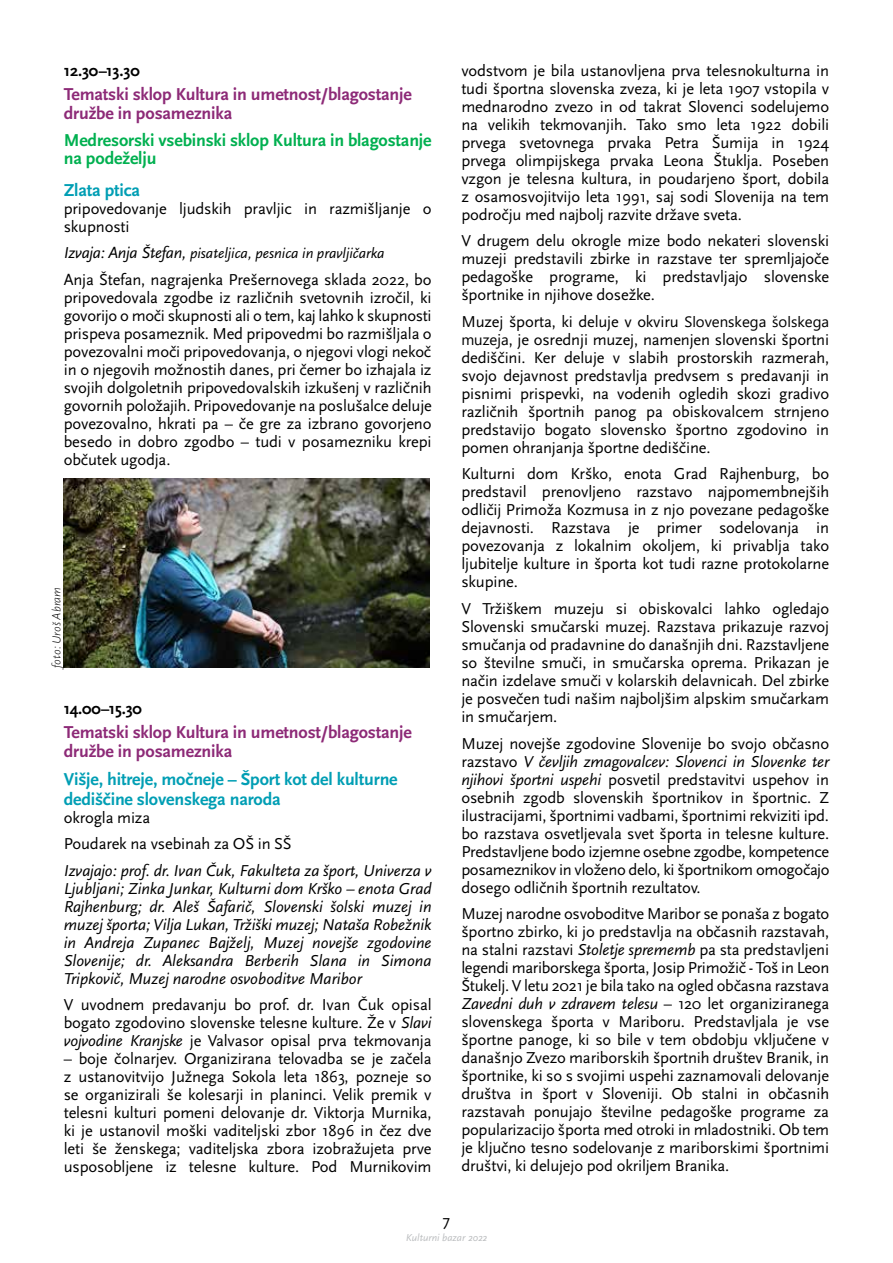
<style>
.page{position:relative;width:893px;height:1263px;background:#fff}
.page>*{position:absolute;margin:0;border:0;box-sizing:border-box;transform-origin:0 0}
.t1{font:700 18px/19.5px "Scala Sans Pro";letter-spacing:-.01em;color:#8d2a77}
.t2{font:700 18px/19.5px "Scala Sans Pro";letter-spacing:-.01em;color:#009eb4}
.t3{font:700 18px/18px "Scala Sans Pro";letter-spacing:-.01em;color:#00b050}
.t4{font:16.5px/18px "Scala Sans Pro";letter-spacing:-.01em;color:#000;text-align:justify}
.t5{font:italic 16.5px/18px "Scala Sans Pro";color:#000;text-align:justify}
.t6{font:700 16.5px "Scala Sans Pro";letter-spacing:-.01em;color:#000}
.t7{font:italic 15px "Scala Sans Pro";color:#000}
.t8{font:italic 300 12px "Scala Sans Pro";color:#000}
.t9{font:italic 10.5px "Scala Sans Pro";color:#bcbec0}
.s1{font-size:16.5px}
.s2{font-style:italic}
.s3{font-family:"Segoe UI";font-size:15px}
</style>
<div class="page">
<img style="left:64px;top:478px;width:365px;height:190px">
<p class="t6" style="left:64px;top:61px;width:77px">12.30–13.30</p>
<p class="t1" style="left:64px;top:84px;width:349px">Tematski sklop Kultura in umetnost/blagostanje družbe in posameznika</p>
<p class="t3" style="left:64px;top:131px;width:369px">Medresorski vsebinski sklop Kultura in blagostanje na podeželju</p>
<p class="t2" style="left:64px;top:180px;width:78px">Zlata ptica</p>
<p class="t4" style="left:64px;top:200px;width:369px">pripovedovanje ljudskih pravljic in razmišljanje o skupnosti</p>
<p class="t7" style="left:64px;top:245px;width:322px"><span class="s1">Izvaja: Anja Štefan,</span> pisateljica, pesnica in pravljičarka</p>
<p class="t4" style="left:64px;top:271px;width:370px">Anja Štefan, nagrajenka Prešernovega sklada 2022, bo pripovedovala zgodbe iz različnih svetovnih izročil, ki govorijo o moči skupnosti ali o tem, kaj lahko k skupnosti prispeva posameznik. Med pripovedmi bo razmišljala o povezovalni moči pripovedovanja, o njegovi vlogi nekoč in o njegovih možnostih danes, pri čemer bo izhajala iz svojih dolgoletnih pripovedovalskih izkušenj v različnih govornih položajih. Pripovedovanje na poslušalce deluje povezovalno, hkrati pa – če gre za izbrano govorjeno besedo in dobro zgodbo – tudi v posamezniku krepi občutek ugodja.</p>
<p class="t8" style="left:50px;top:668px;width:82px;rotate:-90deg">foto: Uroš Abram</p>
<p class="t6" style="left:64px;top:699px;width:80px">14.00–15.30</p>
<p class="t1" style="left:64px;top:722px;width:349px">Tematski sklop Kultura in umetnost/blagostanje družbe in posameznika</p>
<p class="t2" style="left:64px;top:770px;width:335px">Višje, hitreje, močneje – Šport kot del kulturne dediščine slovenskega naroda</p>
<p class="t4" style="left:64px;top:804px;width:229px;line-height:26.5px">okrogla miza<br>Poudarek na vsebinah za OŠ in SŠ</p>
<p class="t5" style="left:64px;top:861px;width:369px">Izvajajo: prof. dr. Ivan Čuk, Fakulteta za šport, Univerza v Ljubljani; Zinka Junkar, Kulturni dom Krško – enota Grad Rajhenburg; dr. Aleš Šafarič, Slovenski šolski muzej in muzej športa; Vilja Lukan, Tržiški muzej; Nataša Robežnik in Andreja Zupanec Bajželj, Muzej novejše zgodovine Slovenije; dr. Aleksandra Berberih Slana in Simona Tripkovič, Muzej narodne osvoboditve Maribor</p>
<p class="t4" style="left:64px;top:996px;width:369px">V uvodnem predavanju bo prof. dr. Ivan Čuk opisal bogato zgodovino slovenske telesne kulture. Že v <span class="s2">Slavi vojvodine Kranjske</span> je Valvasor opisal prva tekmovanja</p>
<p class="t4" style="left:64px;top:1050px;width:369px">– boje čolnarjev. Organizirana telovadba se je začela z ustanovitvijo Južnega Sokola leta 1863, pozneje so se organizirali še kolesarji in planinci. Velik premik v telesni kulturi pomeni delovanje dr. Viktorja Murnika, ki je ustanovil moški vaditeljski zbor 1896 in čez dve leti še ženskega; vaditeljska zbora izobražujeta prve usposobljene iz telesne kulture. Pod Murnikovim</p>
<p class="t4" style="left:461px;top:62px;width:369px">vodstvom je bila ustanovljena prva telesnokulturna in tudi športna slovenska zveza, ki je leta 1907 vstopila v mednarodno zvezo in od takrat Slovenci sodelujemo na velikih tekmovanjih. Tako smo leta 1922 dobili prvega svetovnega prvaka Petra Šumija in 1924 prvega olimpijskega prvaka Leona Štuklja. Poseben vzgon je telesna kultura, in poudarjeno šport, dobila z osamosvojitvijo leta 1991, saj sodi Slovenija na tem področju med najbolj razvite države sveta.</p>
<p class="t4" style="left:461px;top:232px;width:369px">V drugem delu okrogle mize bodo nekateri slovenski muzeji predstavili zbirke in razstave ter spremljajoče pedagoške programe, ki predstavljajo slovenske športnike in njihove dosežke.</p>
<p class="t4" style="left:461px;top:313px;width:369px">Muzej športa, ki deluje v okviru <span class="s3">Slovenskega šolskega muzeja</span>, je osrednji muzej, namenjen slovenski športni dediščini. Ker deluje v slabih prostorskih razmerah, svojo dejavnost predstavlja predvsem s predavanji in pisnimi prispevki, na vodenih ogledih skozi gradivo različnih športnih panog pa obiskovalcem strnjeno predstavijo bogato slovensko športno zgodovino in pomen ohranjanja športne dediščine.</p>
<p class="t4" style="left:461px;top:465px;width:369px">Kulturni dom Krško, enota Grad Rajhenburg, bo predstavil prenovljeno razstavo najpomembnejših odličij Primoža Kozmusa in z njo povezane pedagoške dejavnosti. Razstava je primer sodelovanja in povezovanja z lokalnim okoljem, ki privablja tako ljubitelje kulture in športa kot tudi razne protokolarne skupine.</p>
<p class="t4" style="left:461px;top:600px;width:369px">V Tržiškem muzeju si obiskovalci lahko ogledajo Slovenski smučarski muzej. Razstava prikazuje razvoj smučanja od pradavnine do današnjih dni. Razstavljene so številne smuči, in smučarska oprema. Prikazan je način izdelave smuči v kolarskih delavnicah. Del zbirke je posvečen tudi našim najboljšim alpskim smučarkam in smučarjem.</p>
<p class="t4" style="left:461px;top:734px;width:370px">Muzej novejše zgodovine Slovenije bo svojo občasno razstavo <span class="s2">V čevljih zmagovalcev: Slovenci in Slovenke ter njihovi športni uspehi</span> posvetil predstavitvi uspehov in osebnih zgodb slovenskih športnikov in športnic. Z ilustracijami, športnimi vadbami, športnimi rekviziti ipd. bo razstava osvetljevala svet športa in telesne kulture.<br>Predstavljene bodo izjemne osebne zgodbe, kompetence posameznikov in vloženo delo, ki športnikom omogočajo dosego odličnih športnih rezultatov.</p>
<p class="t4" style="left:461px;top:905px;width:370px">Muzej narodne osvoboditve Maribor se ponaša z bogato športno zbirko, ki jo predstavlja na občasnih razstavah, na stalni razstavi <span class="s2">Stoletje sprememb</span> pa sta predstavljeni legendi mariborskega športa, Josip Primožič - Toš in Leon Štukelj. V letu 2021 je bila tako na ogled občasna razstava <span class="s2">Zavedni duh v zdravem telesu</span> – 120 let organiziranega slovenskega športa v Mariboru. Predstavljala je vse športne panoge, ki so bile v tem obdobju vključene v današnjo Zvezo mariborskih športnih društev Branik, in športnike, ki so s svojimi uspehi zaznamovali delovanje društva in šport v Sloveniji. Ob stalni in občasnih razstavah ponujajo številne pedagoške programe za popularizacijo športa med otroki in mladostniki. Ob tem je ključno tesno sodelovanje z mariborskimi športnimi društvi, ki delujejo pod okriljem Branika.</p>
<p class="t4" style="left:443px;top:1212px;width:9px">7</p>
<p class="t9" style="left:406px;top:1231px;width:83px">Kulturni bazar 2022</p>
</div>
